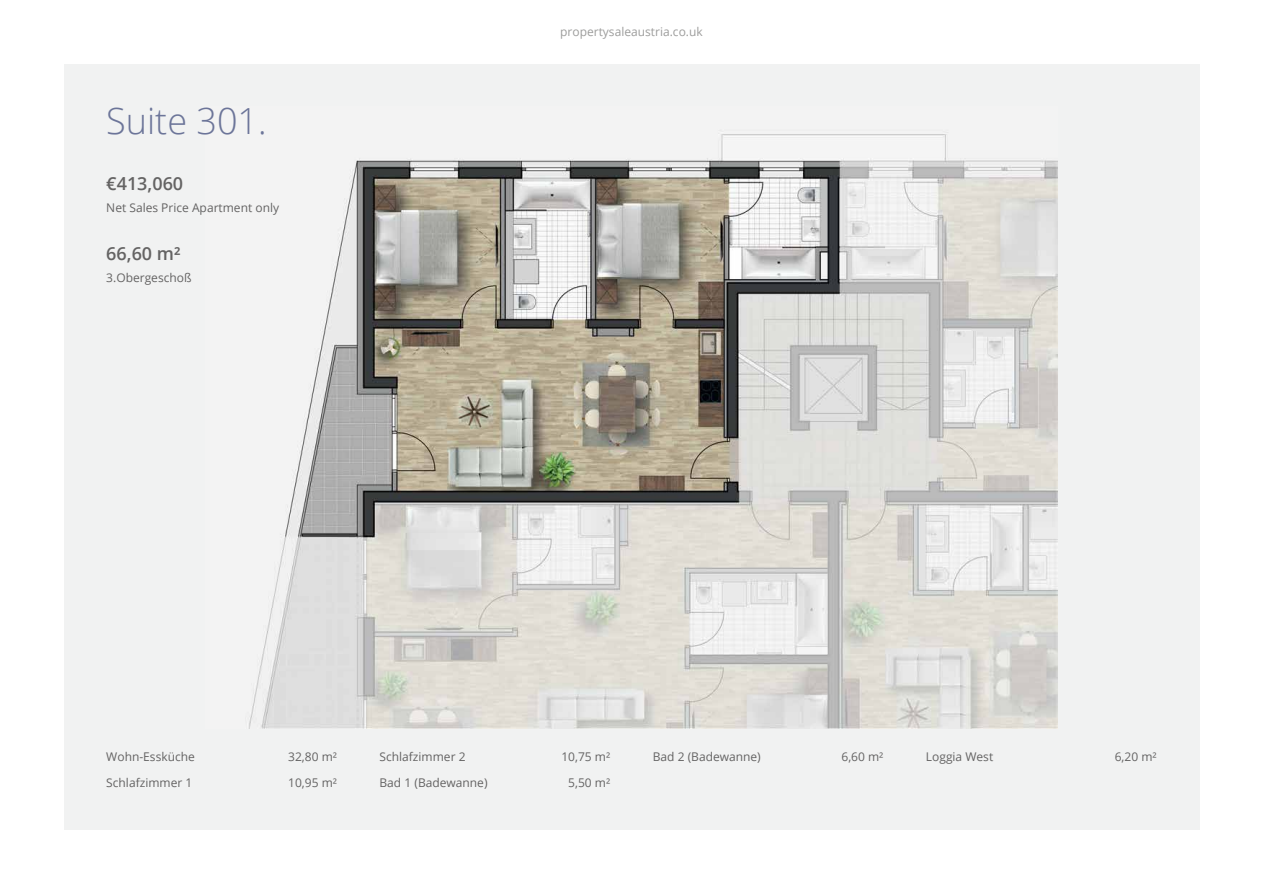
<style>
.page{position:relative;width:1263px;height:893px;background:#fff}
.page>*{position:absolute;margin:0;border:0;box-sizing:border-box;transform-origin:0 0}
.t1{font:300 36px "Open Sans";color:#6c7599}
.t2{font:600 18px "Open Sans";color:#646363}
.t3{font:12px/25.2px "Open Sans";color:#646363}
.t4{font:12px "Open Sans";color:#9d9d9c}
</style>
<div class="page">
<div style="left:64px;top:64px;width:1135px;height:765px;background:#f1f2f2"></div>
<img style="left:249px;top:134px;width:809px;height:594px">
<h1 class="t1" style="left:106px;top:96px;width:162px">Suite 301.</h1>
<h2 class="t2" style="left:106px;top:171px;width:78px">€413,060</h2>
<p class="t3" style="left:106px;top:195px;width:174px">Net Sales Price Apartment only</p>
<h2 class="t2" style="left:106px;top:241px;width:76px">66,60 m²</h2>
<p class="t3" style="left:106px;top:265px;width:87px">3.Obergeschoß</p>
<p class="t4" style="left:560px;top:24px;width:144px">propertysaleaustria.co.uk</p>
<p class="t3" style="left:379px;top:744px;width:110px">Schlafzimmer 2<br>Bad 1 (Badewanne)</p>
<p class="t3" style="left:653px;top:744px;width:110px">Bad 2 (Badewanne)</p>
<p class="t3" style="left:926px;top:744px;width:69px">Loggia West</p>
<p class="t3" style="left:106px;top:744px;width:90px">Wohn-Essküche<br>Schlafzimmer 1</p>
<p class="t3" style="left:288px;top:744px;width:50px">32,80 m²<br>10,95 m²</p>
<p class="t3" style="left:561px;top:744px;width:50px">10,75 m²</p>
<p class="t3" style="left:841px;top:744px;width:43px">6,60 m²</p>
<p class="t3" style="left:1115px;top:744px;width:43px">6,20 m²</p>
<p class="t3" style="left:568px;top:769px;width:43px">5,50 m²</p>
</div>
